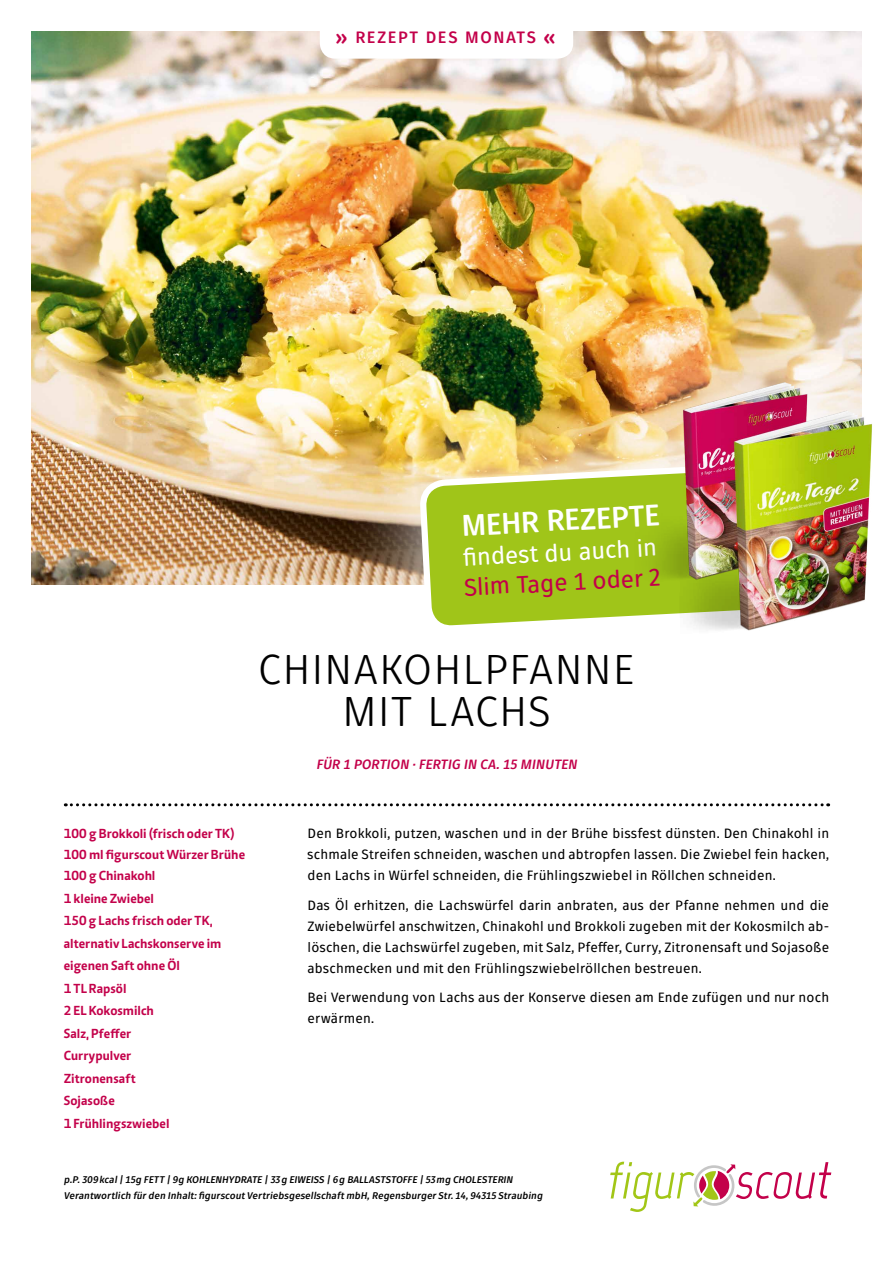
<style>
.page{position:relative;width:893px;height:1263px;background:#fff}
.page>*{position:absolute;margin:0;border:0;box-sizing:border-box;transform-origin:0 0}
.t1{font:42px/42px "Fuse V.2 Display";letter-spacing:.025em;color:#000;text-align:center}
.t2{font:700 30px "Fuse V.2 Display";color:#fff}
.t3{font:24px "Fuse V.2 Display";color:#fff}
.t4{font:24px "Fuse V.2 Display";color:#c3014a}
.t5{font:700 16.5px "Fuse V.2 Display";letter-spacing:.105em;color:#c3014a}
.t6{font:13.5px/21px "Fuse V.2 Display";letter-spacing:.01em;color:#000;text-align:justify}
.t7{font:700 13.5px/22.5px "Caput";letter-spacing:.005em;color:#c3014a}
.t8{font:italic 700 13.5px "Fuse V.2 Display";letter-spacing:.005em;color:#c3014a}
.t9{font:italic 700 9.75px/15.9px "Fuse V.2 Display";letter-spacing:.01em;color:#000}
.s1{font-size:21px}
</style>
<div class="page">
<img style="left:32px;top:32px;width:829px;height:553px">
<svg style="left:320px;top:32px;width:253px;height:27px"></svg>
<svg style="left:610px;top:1162px;width:221px;height:50px"></svg>
<svg style="left:65px;top:803px;width:764px;height:3px"></svg>
<div style="left:342px;top:307px;width:551px;height:405px;background:#fff;opacity:.75"></div>
<svg style="left:422px;top:462px;width:165px;height:167px"></svg>
<img style="left:587px;top:368px;width:306px;height:285px">
<p class="t5" style="left:335px;top:27px;width:222px"><span class="s1">»</span> REZEPT DES MONATS <span class="s1">«</span></p>
<h2 class="t2" style="left:460px;top:507px;width:201px;rotate:-3deg">MEHR REZEPTE</h2>
<h3 class="t3" style="left:462px;top:543px;width:195px;rotate:-3deg">fi ndest du auch in</h3>
<h3 class="t4" style="left:464px;top:573px;width:198px;rotate:-3deg">Slim Tage 1 oder 2</h3>
<h1 class="t1" style="left:258px;top:648px;width:378px">CHINAKOHLPFANNE<br>MIT LACHS</h1>
<p class="t8" style="left:316px;top:756px;width:262px">FÜR 1 PORTION · FERTIG IN CA. 15 MINUTEN</p>
<p class="t7" style="left:64px;top:823px;width:183px;line-height:21px">100 g Brokkoli (frisch oder TK)<br>100 ml figurscout Würzer Brühe<br>100 g Chinakohl</p>
<p class="t7" style="left:64px;top:887px;width:159px">1 kleine Zwiebel<br>150 g Lachs frisch oder TK, alternativ Lachskonserve im eigenen Saft ohne Öl<br>1 TL Rapsöl<br>2 EL Kokosmilch<br>Salz, Pfeffer<br>Currypulver<br>Zitronensaft<br>Sojasoße<br>1 Frühlingszwiebel</p>
<p class="t6" style="left:308px;top:823px;width:523px">Den Brokkoli, putzen, waschen und in der Brühe bissfest dünsten. Den Chinakohl in schmale Streifen schneiden, waschen und abtropfen lassen. Die Zwiebel fein hacken, den Lachs in Würfel schneiden, die Frühlingszwiebel in Röllchen schneiden.</p>
<p class="t6" style="left:308px;top:895px;width:523px">Das Öl erhitzen, die Lachswürfel darin anbraten, aus der Pfanne nehmen und die Zwiebelwürfel anschwitzen, Chinakohl und Brokkoli zugeben mit der Kokosmilch ab&shy;löschen, die Lachswürfel zugeben, mit Salz, Pfeffer, Curry, Zitronensaft und Sojasoße abschmecken und mit den Frühlingszwiebelröllchen bestreuen.</p>
<p class="t6" style="left:308px;top:987px;width:523px">Bei Verwendung von Lachs aus der Konserve diesen am Ende zufügen und nur noch erwärmen.</p>
<p class="t9" style="left:64px;top:1172px;width:480px">p.P. 309kcal | 15g FETT | 9g KOHLENHYDRATE | 33g EIWEISS | 6g BALLASTSTOFFE | 53mg CHOLESTERIN<br>Verantwortlich für den Inhalt: figurscout Vertriebsgesellschaft mbH, Regensburger Str. 14, 94315 Straubing</p>
</div>
